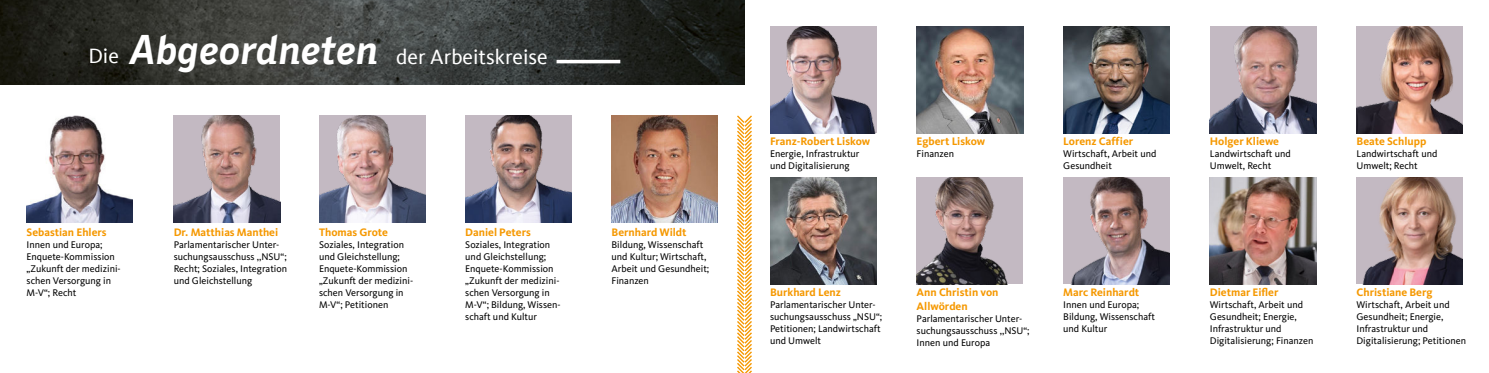
<style>
.page{position:relative;width:1489px;height:373px;background:#fff}
.page>*{position:absolute;margin:0;border:0;box-sizing:border-box;transform-origin:0 0}
.t1{font:21.25px "CDU Kievit Tab";color:#fff}
.t2{font:700 11.25px/13.5px "CDU Kievit";color:#f59800}
.t3{font:10px/12px "CDU Kievit";color:#000}
.s1{font-family:"CDU Skopex";font-weight:700;font-style:italic;font-size:41.25px}
</style>
<div class="page">
<img style="left:0;top:0;width:744px;height:85px">
<img style="left:319px;top:115px;width:106px;height:106px">
<img style="left:465px;top:115px;width:106px;height:106px">
<img style="left:1356px;top:27px;width:106px;height:106px">
<img style="left:1209px;top:27px;width:107px;height:106px">
<img style="left:611px;top:115px;width:107px;height:106px">
<img style="left:27px;top:115px;width:106px;height:106px">
<svg style="left:737px;top:115px;width:15px;height:257px"></svg>
<hr style="left:556px;top:60px;width:64px;height:3px;background:#fff">
<img style="left:174px;top:115px;width:106px;height:106px">
<img style="left:1063px;top:177px;width:106px;height:106px">
<img style="left:1063px;top:27px;width:106px;height:106px">
<img style="left:770px;top:177px;width:106px;height:106px">
<img style="left:916px;top:177px;width:106px;height:106px">
<img style="left:1356px;top:177px;width:106px;height:106px">
<img style="left:1209px;top:177px;width:107px;height:106px">
<img style="left:770px;top:27px;width:106px;height:106px">
<img style="left:916px;top:27px;width:106px;height:106px">
<h1 class="t1" style="left:89px;top:48px;width:460px">Die <span class="s1">Abgeordneten</span> der Arbeitskreise</h1>
<p class="t2" style="left:27px;top:226px;width:82px">Sebastian Ehlers</p>
<p class="t3" style="left:27px;top:239px;width:96px">Innen und Europa;<br>Enquete-Kommission „Zukunft der medizini&shy;schen Versorgung in<br>M-V“; Recht</p>
<p class="t2" style="left:174px;top:226px;width:106px">Dr. Matthias Manthei</p>
<p class="t3" style="left:174px;top:239px;width:115px">Parlamentarischer Unter&shy;suchungsausschuss ,,NSU“;<br>Recht; Soziales, Integration und Gleichstellung</p>
<p class="t2" style="left:319px;top:226px;width:70px">Thomas Grote</p>
<p class="t3" style="left:319px;top:239px;width:96px">Soziales, Integration und Gleichstellung;<br>Enquete-Kommission „Zukunft der medizini&shy;schen Versorgung in<br>M-V“; Petitionen</p>
<p class="t2" style="left:465px;top:226px;width:67px">Daniel Peters</p>
<p class="t3" style="left:465px;top:239px;width:97px">Soziales, Integration und Gleichstellung;<br>Enquete-Kommission „Zukunft der medizini&shy;schen Versorgung in<br>M-V“; Bildung, Wissen&shy;schaft und Kultur</p>
<p class="t2" style="left:611px;top:226px;width:77px">Bernhard Wildt</p>
<p class="t3" style="left:611px;top:239px;width:99px">Bildung, Wissenschaft und Kultur; Wirtschaft,<br>Arbeit und Gesundheit;<br>Finanzen</p>
<p class="t2" style="left:770px;top:135px;width:102px">Franz-Robert Liskow</p>
<p class="t3" style="left:770px;top:148px;width:91px">Energie, Infrastruktur und Digitalisierung</p>
<p class="t2" style="left:916px;top:135px;width:70px">Egbert Liskow</p>
<p class="t3" style="left:916px;top:148px;width:39px">Finanzen</p>
<p class="t2" style="left:1063px;top:135px;width:71px">Lorenz Caffier</p>
<p class="t3" style="left:1063px;top:148px;width:95px">Wirtschaft, Arbeit und<br>Gesundheit</p>
<p class="t2" style="left:770px;top:286px;width:72px">Burkhard Lenz</p>
<p class="t3" style="left:770px;top:299px;width:114px">Parlamentarischer Unter&shy;suchungsausschuss „NSU“;<br>Petitionen; Landwirtschaft und Umwelt</p>
<p class="t2" style="left:916px;top:286px;width:83px">Ann Christin von<br>Allwörden</p>
<p class="t3" style="left:916px;top:312px;width:114px">Parlamentarischer Unter&shy;suchungsausschuss ,,NSU“;<br>Innen und Europa</p>
<p class="t2" style="left:1063px;top:286px;width:77px">Marc Reinhardt</p>
<p class="t3" style="left:1063px;top:299px;width:93px">Innen und Europa;<br>Bildung, Wissenschaft und Kultur</p>
<p class="t2" style="left:1209px;top:135px;width:71px">Holger Kliewe</p>
<p class="t3" style="left:1209px;top:148px;width:82px">Landwirtschaft und<br>Umwelt, Recht</p>
<p class="t2" style="left:1356px;top:135px;width:71px">Beate Schlupp</p>
<p class="t3" style="left:1356px;top:148px;width:82px">Landwirtschaft und<br>Umwelt; Recht</p>
<p class="t2" style="left:1209px;top:286px;width:70px">Dietmar Eifler</p>
<p class="t3" style="left:1209px;top:299px;width:105px">Wirtschaft, Arbeit und<br>Gesundheit; Energie,<br>Infrastruktur und<br>Digitalisierung; Finanzen</p>
<p class="t2" style="left:1356px;top:286px;width:77px">Christiane Berg</p>
<p class="t3" style="left:1356px;top:299px;width:111px">Wirtschaft, Arbeit und<br>Gesundheit; Energie,<br>Infrastruktur und<br>Digitalisierung; Petitionen</p>
</div>
